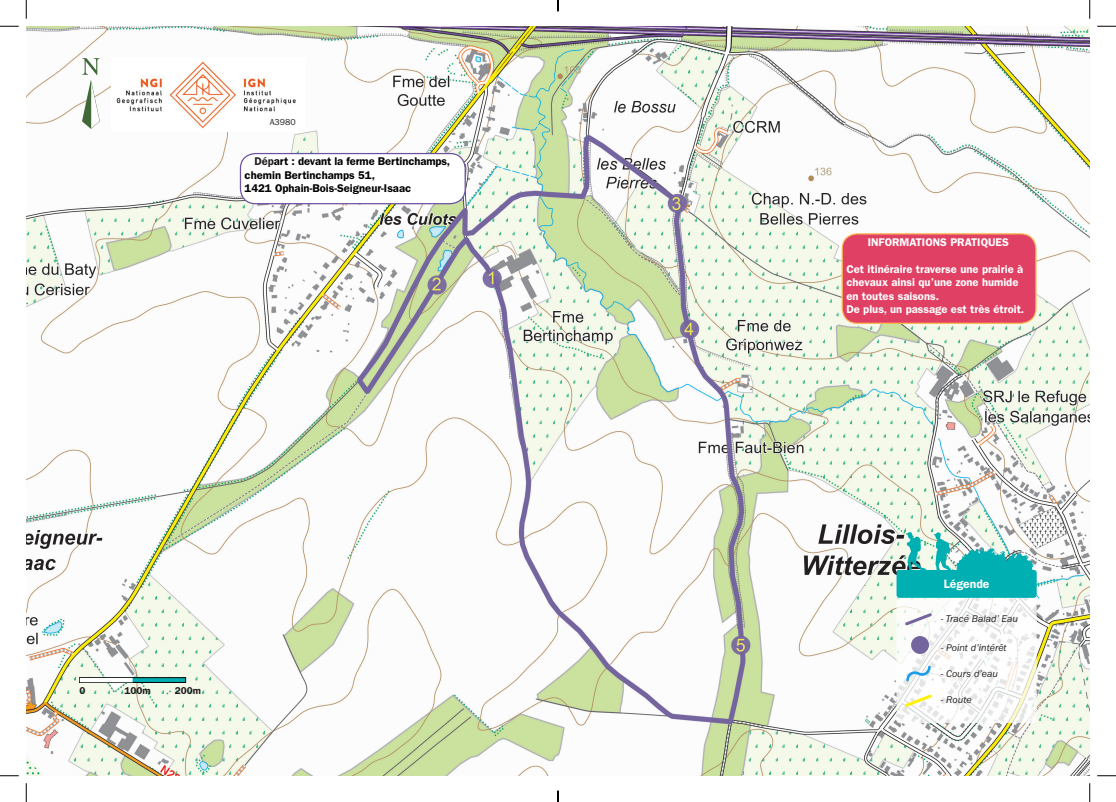
<style>
.page{position:relative;width:1116px;height:802px;background:#fff}
.page>*{position:absolute;margin:0;border:0;box-sizing:border-box;transform-origin:0 0}
.t1{font:600 12.12px "ITC Franklin Gothic Std";color:#fff}
.Texte{font:600 11.25px/13.5px "ITC Franklin Gothic Std";color:#fff}
.Texte-2{font:600 11.25px/13.5px "ITC Franklin Gothic Std";color:#000}
.t2{font:italic 10.12px "ITC Franklin Gothic Std";color:#231f20}
.t3{font:600 10px "ITC Franklin Gothic Std";color:#231f20}
.t4{font:8.75px "ITC Franklin Gothic Std";color:#231f20}
.s1{color:#231f20}
</style>
<div class="page">
<img style="left:26px;top:26px;width:1063px;height:750px">
<svg style="left:906px;top:532px;width:19px;height:38px"></svg>
<svg style="left:933px;top:532px;width:101px;height:38px"></svg>
<svg style="left:896px;top:592px;width:140px;height:131px"></svg>
<div style="left:896px;top:570px;width:140px;height:28px;background:#00afb2;border-radius:3px"></div>
<div style="left:911px;top:636px;width:18px;height:18px;background:#75659f;border-radius:50%"></div>
<svg style="left:902px;top:611px;width:32px;height:17px"></svg>
<svg style="left:902px;top:692px;width:32px;height:17px"></svg>
<svg style="left:904px;top:664px;width:28px;height:19px"></svg>
<div style="left:240px;top:154px;width:225px;height:50px;background:#fff;border-radius:15px"></div>
<div style="left:240px;top:153px;width:226px;height:51px;border:1px solid #6e52a1;border-radius:15px"></div>
<svg style="left:82px;top:58px;width:18px;height:71px"></svg>
<svg style="left:79px;top:677px;width:107px;height:6px"></svg>
<hr style="left:80px;top:678px;width:53px;height:4px;background:#fff">
<div style="left:842px;top:234px;width:193px;height:89px;background:#e04064;border-radius:15px"></div>
<div style="left:841px;top:233px;width:195px;height:91px;border:1px solid #fcb855;border-radius:15px"></div>
<img style="left:111px;top:58px;width:194px;height:74px">
<svg style="left:0;top:25px;width:19px;height:2px"></svg>
<svg style="left:1097px;top:25px;width:18px;height:2px"></svg>
<svg style="left:0;top:775px;width:19px;height:1px"></svg>
<svg style="left:1097px;top:775px;width:18px;height:1px"></svg>
<svg style="left:25px;top:0;width:2px;height:19px"></svg>
<svg style="left:25px;top:783px;width:2px;height:19px"></svg>
<svg style="left:1089px;top:0;width:1px;height:19px"></svg>
<svg style="left:1089px;top:783px;width:1px;height:19px"></svg>
<svg style="left:557px;top:0;width:2px;height:11px"></svg>
<svg style="left:557px;top:791px;width:2px;height:11px"></svg>
<p class="t4" style="left:270px;top:117px;width:27px">A3980</p>
<p class="Texte-2" style="left:245px;top:155px;width:207px;text-indent:10px"><span class="s1">Dép</span>art : devant la ferme Bertinchamps, chemin Bertinchamps 51,</p>
<p class="Texte-2" style="left:245px;top:182px;width:168px">1421 Ophain-Bois-Seigneur-Isaac</p>
<p class="t3" style="left:79px;top:685px;width:8px">0</p>
<p class="t3" style="left:124px;top:685px;width:28px">100m</p>
<p class="t3" style="left:175px;top:685px;width:28px">200m</p>
<p class="Texte" style="left:867px;top:235px;width:142px">INFORMATIONS PRATIQUES</p>
<p class="Texte" style="left:846px;top:262px;width:178px">Cet itinéraire traverse une prairie à chevaux ainsi qu’une zone humide en toutes saisons.</p>
<p class="Texte" style="left:846px;top:303px;width:179px">De plus, un passage est très étroit.</p>
<p class="t1" style="left:943px;top:577px;width:47px">Légende</p>
<p class="t2" style="left:941px;top:613px;width:79px">- Tracé Balad’ Eau</p>
<p class="t2" style="left:941px;top:642px;width:67px">- Point d’intérêt</p>
<p class="t2" style="left:941px;top:668px;width:59px">- Cours d’eau</p>
<p class="t2" style="left:941px;top:694px;width:32px">- Route</p>
</div>
